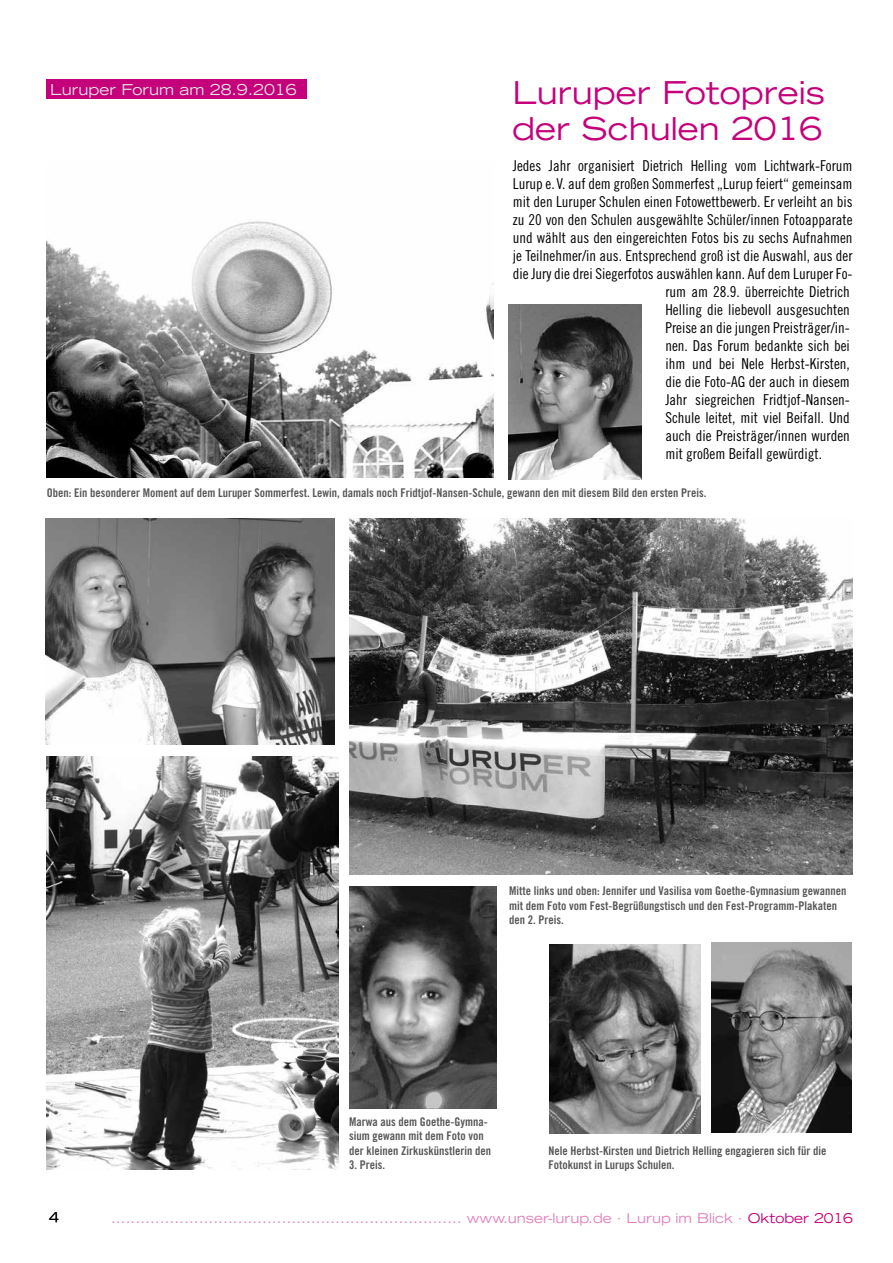
<style>
.page{position:relative;width:893px;height:1263px;background:#fff}
.page>*{position:absolute;margin:0;border:0;box-sizing:border-box;transform-origin:0 0}
.t1{font:expanded 31.5px/36px "Trade Gothic LH";color:#c5007b}
.t2{font:15px "Trade Gothic Cond Eighteen";color:#000}
.t3{font:expanded 15px "Trade Gothic LH";color:#e3e4e4}
.t4{font:expanded 13.5px "Trade Gothic LH";color:#e280bd}
.t5{font:expanded 13.5px "Trade Gothic LH";color:#000}
.t6{font:12px/14.4px "Trade Gothic Bold Cond Twenty";color:#58585a}
.s1{color:#c5007b}
</style>
<div class="page">
<div style="left:46px;top:80px;width:260px;height:19px;background:#c5007b"></div>
<img style="left:509px;top:304px;width:132px;height:175px">
<img style="left:47px;top:221px;width:446px;height:256px">
<img style="left:349px;top:519px;width:504px;height:356px">
<img style="left:47px;top:757px;width:291px;height:412px">
<img style="left:712px;top:943px;width:139px;height:189px">
<img style="left:549px;top:945px;width:151px;height:188px">
<img style="left:45px;top:519px;width:290px;height:225px">
<img style="left:349px;top:886px;width:147px;height:223px">
<p class="t3" style="left:50px;top:80px;width:248px">Luruper Forum am 28.9.2016</p>
<h1 class="t1" style="left:512px;top:74px;width:314px">Luruper Fotopreis der Schulen 2016</h1>
<p class="t2" style="left:513px;top:157px;width:341px">Jedes Jahr organisiert Dietrich Helling vom Lichtwark-Forum</p>
<p class="t2" style="left:513px;top:175px;width:341px">Lurup e. V. auf dem großen Sommerfest „Lurup feiert“ gemeinsam</p>
<p class="t2" style="left:513px;top:193px;width:341px">mit den Luruper Schulen einen Fotowettbewerb. Er verleiht an bis</p>
<p class="t2" style="left:513px;top:211px;width:341px">zu 20 von den Schulen ausgewählte Schüler/innen Fotoapparate</p>
<p class="t2" style="left:513px;top:229px;width:341px">und wählt aus den eingereichten Fotos bis zu sechs Aufnahmen</p>
<p class="t2" style="left:513px;top:247px;width:341px">je Teilnehmer/in aus. Entsprechend groß ist die Auswahl, aus der</p>
<p class="t2" style="left:513px;top:265px;width:341px">die Jury die drei Siegerfotos auswählen kann. Auf dem Luruper Fo-</p>
<p class="t2" style="left:665px;top:283px;width:186px">rum am 28.9. überreichte Dietrich</p>
<p class="t2" style="left:665px;top:301px;width:186px">Helling die liebevoll ausgesuchten</p>
<p class="t2" style="left:665px;top:319px;width:186px">Preise an die jungen Preisträger/in-</p>
<p class="t2" style="left:665px;top:337px;width:186px">nen. Das Forum bedankte sich bei</p>
<p class="t2" style="left:665px;top:355px;width:186px">ihm und bei Nele Herbst-Kirsten,</p>
<p class="t2" style="left:665px;top:373px;width:186px">die die Foto-AG der auch in diesem</p>
<p class="t2" style="left:665px;top:391px;width:186px">Jahr siegreichen Fridtjof-Nansen-</p>
<p class="t2" style="left:665px;top:409px;width:186px">Schule leitet, mit viel Beifall. Und</p>
<p class="t2" style="left:665px;top:427px;width:186px">auch die Preisträger/innen wurden</p>
<p class="t2" style="left:665px;top:445px;width:158px">mit großem Beifall gewürdigt.</p>
<p class="t6" style="left:47px;top:486px;width:661px">Oben: Ein besonderer Moment auf dem Luruper Sommerfest. Lewin, damals noch Fridtjof-Nansen-Schule, gewann den mit diesem Bild den ersten Preis.</p>
<p class="t6" style="left:509px;top:884px;width:339px">Mitte links und oben: Jennifer und Vasilisa vom Goethe-Gymnasium gewannen mit dem Foto vom Fest-Begrüßungstisch und den Fest-Programm-Plakaten den 2. Preis.</p>
<p class="t6" style="left:349px;top:1114px;width:143px">Marwa aus dem Goethe-Gymna&shy;sium gewann mit dem Foto von der kleinen Zirkuskünstlerin den</p>
<p class="t6" style="left:349px;top:1157px;width:37px">3. Preis.</p>
<p class="t6" style="left:548px;top:1143px;width:279px">Nele Herbst-Kirsten und Dietrich Helling engagieren sich für die<br>Fotokunst in Lurups Schulen.</p>
<p class="t5" style="left:49px;top:1209px;width:11px">4</p>
<p class="t4" style="left:111px;top:1209px;width:743px">........................................................................ www.unser-lurup.de · Lurup im Blick · <span class="s1">Oktober 2016</span></p>
</div>
